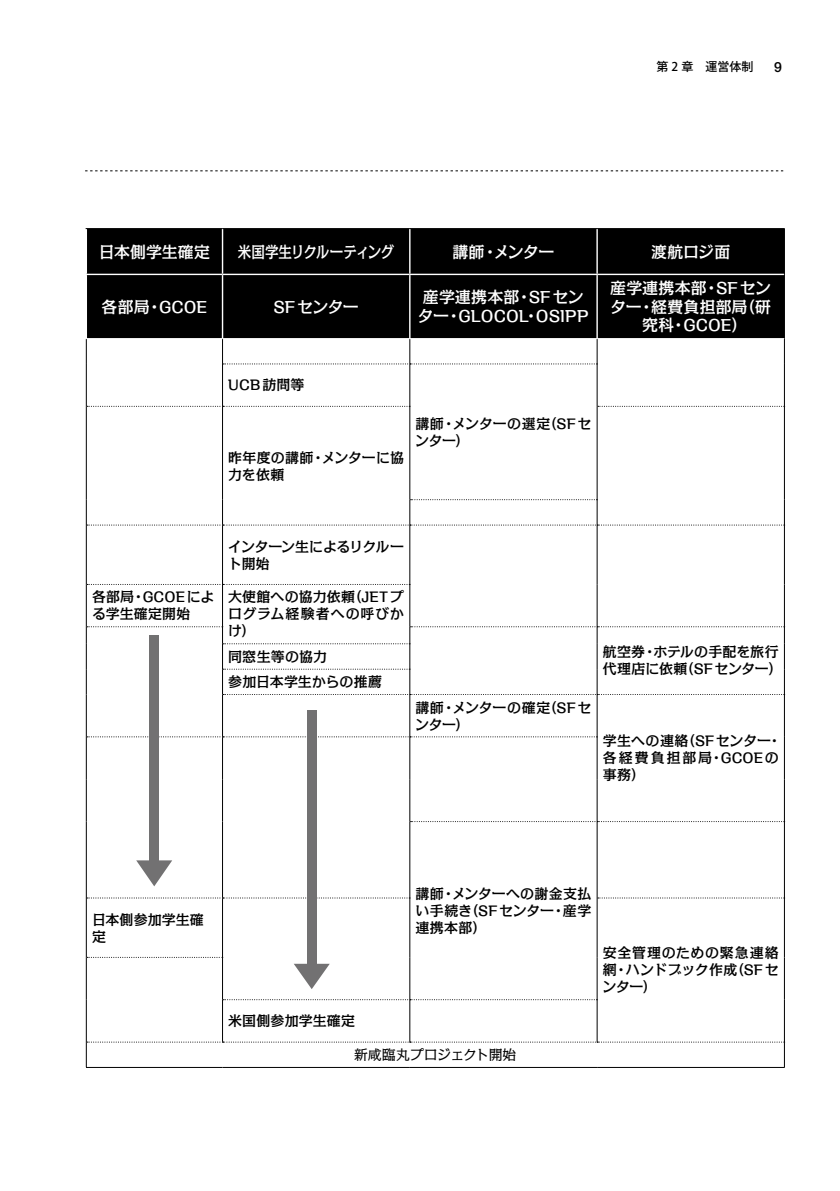
<style>
.page{position:relative;width:840px;height:1191px;background:#fff}
.page>*{position:absolute;margin:0;border:0;box-sizing:border-box;transform-origin:0 0}
.t1{font:500 16px/18.4px "Kakumin Pro";letter-spacing:-.005em;color:#fff;text-align:center}
.t2{font:500 16px "Kakumin Pro";letter-spacing:-.06em;color:#fff;scale:.85 1}
.t3{font:500 14px/17px "Kakumin Pro";letter-spacing:.005em;color:#000}
.t4{font:500 14px/17px "Kakumin Pro";letter-spacing:.03em;color:#000}
.t5{font:500 14px/17px "Kakumin Pro";letter-spacing:-.04em;color:#000}
.t6{font:14px "Kakumin Pro";letter-spacing:-.015em;color:#000}
.t7{font:500 12px "Koz Go Std";color:#000}
</style>
<div class="page">
<div style="left:87px;top:229px;width:696px;height:109px;background:#000"></div>
<hr style="left:222px;top:229px;width:1px;height:45px;background:#fff">
<hr style="left:409px;top:229px;width:1px;height:45px;background:#fff">
<hr style="left:596px;top:229px;width:1px;height:45px;background:#fff">
<hr style="left:86px;top:274px;width:136px;height:1px;background:#fff">
<hr style="left:222px;top:274px;width:187px;height:1px;background:#fff">
<hr style="left:222px;top:275px;width:1px;height:63px;background:#fff">
<hr style="left:409px;top:274px;width:187px;height:1px;background:#fff">
<hr style="left:409px;top:275px;width:1px;height:63px;background:#fff">
<hr style="left:596px;top:274px;width:187px;height:1px;background:#fff">
<hr style="left:596px;top:275px;width:1px;height:63px;background:#fff">
<hr style="left:86px;top:228px;width:136px;height:1px;background:#000">
<hr style="left:222px;top:228px;width:187px;height:1px;background:#000">
<hr style="left:409px;top:228px;width:187px;height:1px;background:#000">
<hr style="left:596px;top:228px;width:188px;height:1px;background:#000">
<hr style="left:783px;top:229px;width:1px;height:45px;background:#000">
<hr style="left:783px;top:274px;width:1px;height:64px;background:#000">
<svg style="left:86px;top:339px;width:1px;height:25px"></svg>
<svg style="left:783px;top:338px;width:1px;height:26px"></svg>
<hr style="left:86px;top:364px;width:1px;height:42px;background:#000">
<hr style="left:222px;top:364px;width:1px;height:42px;background:#000">
<hr style="left:409px;top:364px;width:1px;height:42px;background:#000">
<hr style="left:596px;top:364px;width:1px;height:42px;background:#000">
<hr style="left:783px;top:364px;width:1px;height:42px;background:#000">
<hr style="left:86px;top:406px;width:1px;height:94px;background:#000">
<hr style="left:222px;top:407px;width:1px;height:93px;background:#000">
<hr style="left:409px;top:406px;width:1px;height:94px;background:#000">
<hr style="left:596px;top:406px;width:1px;height:94px;background:#000">
<hr style="left:783px;top:406px;width:1px;height:94px;background:#000">
<hr style="left:86px;top:525px;width:1px;height:59px;background:#000">
<hr style="left:222px;top:525px;width:1px;height:59px;background:#000">
<hr style="left:409px;top:525px;width:1px;height:59px;background:#000">
<hr style="left:596px;top:525px;width:1px;height:59px;background:#000">
<hr style="left:783px;top:525px;width:1px;height:59px;background:#000">
<hr style="left:86px;top:779px;width:1px;height:42px;background:#000">
<hr style="left:222px;top:779px;width:1px;height:42px;background:#000">
<hr style="left:409px;top:779px;width:1px;height:42px;background:#000">
<hr style="left:596px;top:779px;width:1px;height:42px;background:#000">
<hr style="left:783px;top:779px;width:1px;height:42px;background:#000">
<hr style="left:86px;top:821px;width:1px;height:77px;background:#000">
<hr style="left:222px;top:821px;width:1px;height:76px;background:#000">
<hr style="left:409px;top:821px;width:1px;height:77px;background:#000">
<hr style="left:596px;top:822px;width:1px;height:76px;background:#000">
<hr style="left:783px;top:821px;width:1px;height:77px;background:#000">
<hr style="left:86px;top:898px;width:1px;height:59px;background:#000">
<hr style="left:86px;top:957px;width:1px;height:42px;background:#000">
<hr style="left:86px;top:999px;width:1px;height:43px;background:#000">
<hr style="left:222px;top:999px;width:1px;height:42px;background:#000">
<hr style="left:409px;top:1000px;width:1px;height:41px;background:#000">
<hr style="left:596px;top:999px;width:1px;height:42px;background:#000">
<hr style="left:783px;top:999px;width:1px;height:43px;background:#000">
<svg style="left:222px;top:339px;width:375px;height:25px"></svg>
<svg style="left:87px;top:406px;width:323px;height:1px"></svg>
<svg style="left:597px;top:406px;width:187px;height:1px"></svg>
<svg style="left:86px;top:499px;width:698px;height:27px"></svg>
<svg style="left:410px;top:821px;width:374px;height:1px"></svg>
<svg style="left:85px;top:536px;width:699px;height:249px"></svg>
<svg style="left:86px;top:1041px;width:698px;height:27px"></svg>
<svg style="left:85px;top:170px;width:697px;height:1px"></svg>
<div style="left:150px;top:635px;width:9px;height:234px;background:#727172"></div>
<svg style="left:87px;top:860px;width:697px;height:171px"></svg>
<div style="left:307px;top:710px;width:9px;height:262px;background:#727172"></div>
<p class="t7" style="left:656px;top:59px;width:98px">第 2 章　運営体制</p>
<p class="t1" style="left:99px;top:240px;width:113px">日本側学生確定</p>
<p class="t2" style="left:238px;top:239px;width:185px">米国学生リクルーティング</p>
<p class="t1" style="left:452px;top:240px;width:103px">講師・メンター</p>
<p class="t1" style="left:650px;top:240px;width:81px">渡航ロジ面</p>
<p class="t1" style="left:101px;top:295px;width:107px">各部局・GCOE</p>
<p class="t1" style="left:273px;top:295px;width:87px">SFセンター</p>
<p class="t1" style="left:417px;top:286px;width:172px">産学連携本部・SFセンター・GLOCOL・OSIPP</p>
<p class="t1" style="left:610px;top:277px;width:162px">産学連携本部・SFセンター・経費負担部局（研究科・GCOE）</p>
<p class="t3" style="left:228px;top:375px;width:78px">UCB訪問等</p>
<p class="t3" style="left:228px;top:447px;width:177px">昨年度の講師・メンターに協力を依頼</p>
<p class="t3" style="left:415px;top:413px;width:177px">講師・メンターの選定（SFセンター）</p>
<p class="t5" style="left:228px;top:536px;width:177px">インターン生によるリクルート開始</p>
<p class="t3" style="left:92px;top:587px;width:124px">各部局・GCOEによる学生確定開始</p>
<p class="t3" style="left:228px;top:587px;width:177px;text-align:justify">大使館への協力依頼（JETプログラム経験者への呼びかけ）</p>
<p class="t3" style="left:228px;top:642px;width:155px;line-height:25.4px">同窓生等の協力<br>参加日本学生からの推薦</p>
<p class="t3" style="left:415px;top:697px;width:177px">講師・メンターの確定（SFセンター）</p>
<p class="t3" style="left:602px;top:642px;width:181px">航空券・ホテルの手配を旅行代理店に依頼（SFセンター）</p>
<p class="t4" style="left:602px;top:731px;width:180px">学生への連絡（SFセンター・各経費負担部局・GCOEの事務）</p>
<p class="t3" style="left:92px;top:909px;width:113px">日本側参加学生確定</p>
<p class="t3" style="left:415px;top:883px;width:177px;text-align:justify">講師・メンターへの謝金支払い手続き（SFセンター・産学連携本部）</p>
<p class="t3" style="left:228px;top:1010px;width:128px">米国側参加学生確定</p>
<p class="t6" style="left:354px;top:1043px;width:164px">新咸臨丸プロジェクト開始</p>
<p class="t3" style="left:602px;top:943px;width:177px;text-align:justify">安全管理のための緊急連絡網・ハンドブック作成（SFセンター）</p>
</div>
